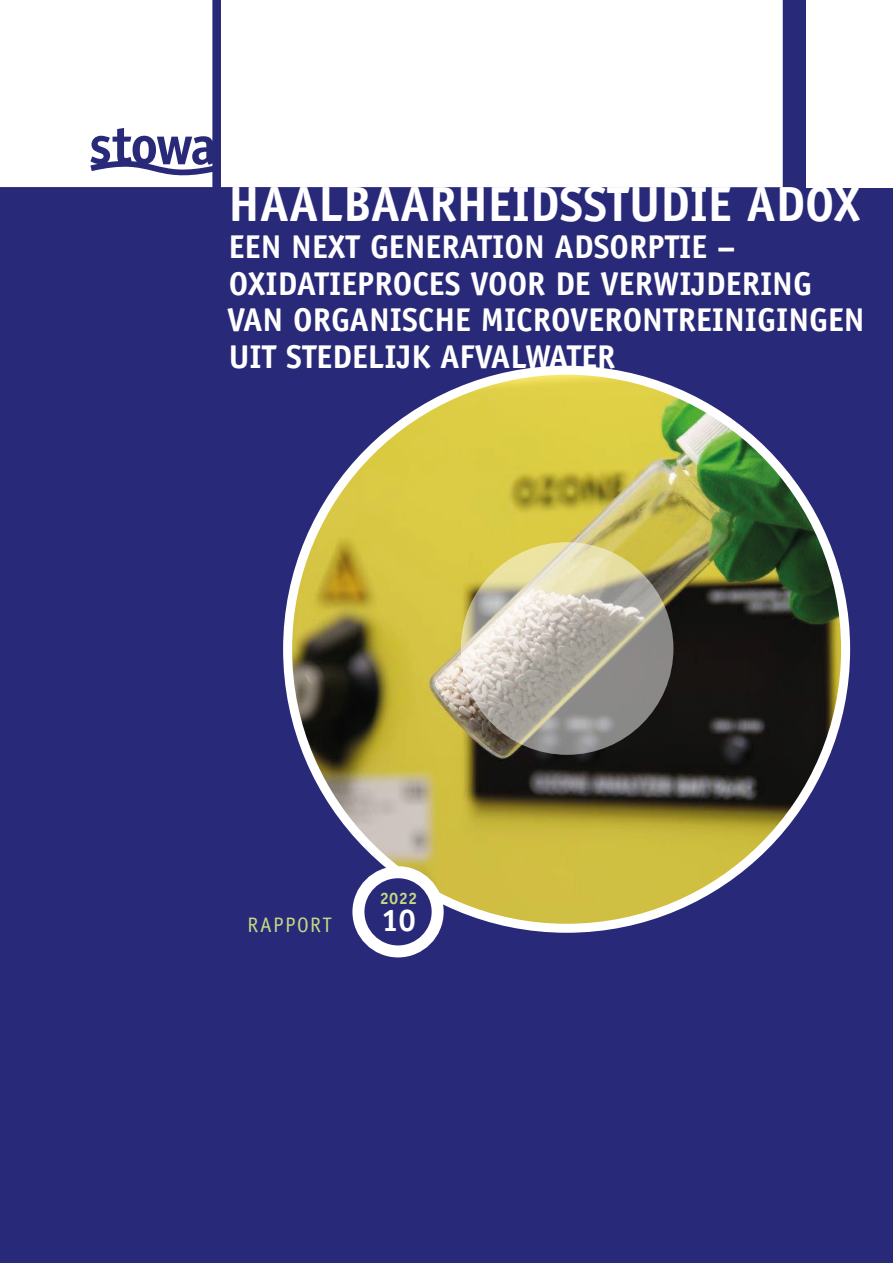
<style>
.page{position:relative;width:893px;height:1263px;background:#292979}
.page>*{position:absolute;margin:0;border:0;box-sizing:border-box;transform-origin:0 0}
.t1{font:700 49.5px "Officina Sans";color:#fff}
.t2{font:700 33px/36.9px "Officina Sans";color:#fff}
.t3{font:700 31.5px "Officina Sans";color:#fff}
.t4{font:21px "Officina Sans";letter-spacing:.07em;color:#c5d984}
.t5{font:700 16.5px "Officina Sans";color:#c5d984}
</style>
<div class="page">
<div style="left:330px;top:277px;width:532px;height:588px;background:#292979"></div>
<div style="left:806px;top:0;width:87px;height:187px;background:#fff"></div>
<div style="left:221px;top:0;width:562px;height:187px;background:#fff"></div>
<img style="left:288px;top:370px;width:558px;height:558px;border-radius:279px">
<svg style="left:461px;top:542px;width:212px;height:213px"></svg>
<svg style="left:358px;top:872px;width:80px;height:79px;fill:#292979"></svg>
<div style="left:352px;top:866px;width:92px;height:91px;border:12px solid #fff;border-radius:50%"></div>
<svg style="left:0;top:0;width:212px;height:188px"></svg>
<h1 class="t1" style="left:229px;top:173px;width:633px">HAALBAARHEIDSSTUDIE ADOX</h1>
<p class="t2" style="left:227px;top:228px;width:639px">EEN NEXT GENERATION ADSORPTIE – OXIDATIEPROCES VOOR DE VERWIJDERING VAN ORGANISCHE MICROVERONTREINIGINGEN UIT STEDELIJK AFVALWATER</p>
<p class="t4" style="left:248px;top:912px;width:86px">RAPPORT</p>
<p class="t5" style="left:380px;top:888px;width:39px">2022</p>
<p class="t3" style="left:381px;top:901px;width:37px">10</p>
</div>
